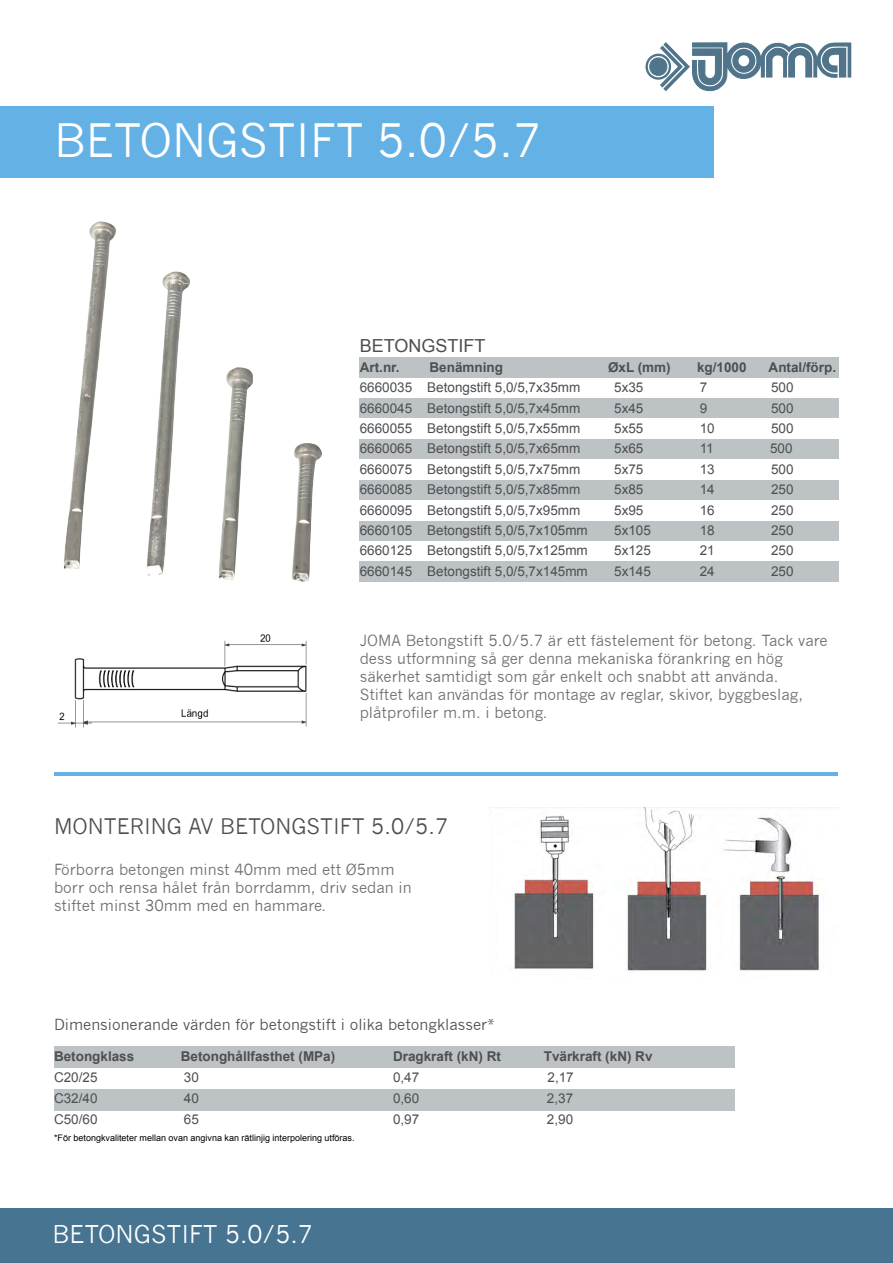
<style>
.page{position:relative;width:893px;height:1263px;background:#fff}
.page>*{position:absolute;margin:0;border:0;box-sizing:border-box;transform-origin:0 0}
.t1{font:45px "News Gothic";color:#fff}
.t2{font:24px "News Gothic";color:#fff}
.t3{font:21px "News Gothic";color:#4d4f53}
.t4{font:18px "Arial";color:#4d4f53}
.t5{font:15px/18px "News Gothic";color:#6c6f70}
.t6{font:15px "News Gothic";color:#4d4f53}
.t7{font:13.5px "Arial";color:#4d4f53}
.t8{font:700 13.5px "Arial";color:#4d4f53}
.t9{font:9px "Arial";color:#000}
</style>
<div class="page">
<div style="left:0;top:106px;width:713px;height:71px;background:#63b1e5"></div>
<hr style="left:54px;top:772px;width:783px;height:3px;background:#63b1e5">
<svg style="left:645px;top:42px;width:206px;height:49px"></svg>
<div style="left:0;top:1209px;width:893px;height:54px;background:#467491"></div>
<div style="left:54px;top:1047px;width:680px;height:21px;background:#bdc2c4"></div>
<div style="left:54px;top:1089px;width:680px;height:21px;background:#bdc2c4"></div>
<div style="left:360px;top:480px;width:479px;height:20px;background:#bdc2c4"></div>
<div style="left:360px;top:398px;width:479px;height:21px;background:#bdc2c4"></div>
<div style="left:360px;top:439px;width:479px;height:20px;background:#bdc2c4"></div>
<div style="left:360px;top:357px;width:479px;height:21px;background:#bdc2c4"></div>
<div style="left:360px;top:521px;width:479px;height:20px;background:#bdc2c4"></div>
<div style="left:360px;top:561px;width:479px;height:21px;background:#bdc2c4"></div>
<img style="left:64px;top:221px;width:258px;height:361px">
<img style="left:57px;top:634px;width:250px;height:94px">
<img style="left:514px;top:808px;width:305px;height:163px">
<h1 class="t1" style="left:54px;top:114px;width:489px">BETONGSTIFT 5.0/5.7</h1>
<h3 class="t4" style="left:360px;top:334px;width:127px">BETONGSTIFT</h3>
<p class="t8" style="left:360px;top:358px;width:41px">Art.nr.</p>
<p class="t8" style="left:429px;top:358px;width:75px">Benämning</p>
<p class="t8" style="left:608px;top:358px;width:64px">ØxL (mm)</p>
<p class="t8" style="left:697px;top:358px;width:51px">kg/1000</p>
<p class="t8" style="left:769px;top:358px;width:69px">Antal/förp.</p>
<p class="t7" style="left:360px;top:378px;width:222px">6660035 Betongstift 5,0/5,7x35mm</p>
<p class="t7" style="left:614px;top:378px;width:31px">5x35</p>
<p class="t7" style="left:700px;top:378px;width:9px">7</p>
<p class="t7" style="left:771px;top:378px;width:24px">500</p>
<p class="t7" style="left:360px;top:399px;width:222px">6660045 Betongstift 5,0/5,7x45mm</p>
<p class="t7" style="left:614px;top:399px;width:31px">5x45</p>
<p class="t7" style="left:700px;top:399px;width:9px">9</p>
<p class="t7" style="left:771px;top:399px;width:24px">500</p>
<p class="t7" style="left:360px;top:419px;width:222px">6660055 Betongstift 5,0/5,7x55mm</p>
<p class="t7" style="left:614px;top:419px;width:31px">5x55</p>
<p class="t7" style="left:700px;top:419px;width:17px">10</p>
<p class="t7" style="left:771px;top:419px;width:24px">500</p>
<p class="t7" style="left:360px;top:440px;width:222px">6660065 Betongstift 5,0/5,7x65mm</p>
<p class="t7" style="left:614px;top:440px;width:31px">5x65</p>
<p class="t7" style="left:700px;top:440px;width:15px">11</p>
<p class="t7" style="left:770px;top:440px;width:24px">500</p>
<p class="t7" style="left:360px;top:460px;width:222px">6660075 Betongstift 5,0/5,7x75mm</p>
<p class="t7" style="left:614px;top:460px;width:31px">5x75</p>
<p class="t7" style="left:700px;top:460px;width:17px">13</p>
<p class="t7" style="left:771px;top:460px;width:24px">500</p>
<p class="t7" style="left:360px;top:481px;width:222px">6660085 Betongstift 5,0/5,7x85mm</p>
<p class="t7" style="left:614px;top:481px;width:31px">5x85</p>
<p class="t7" style="left:700px;top:481px;width:17px">14</p>
<p class="t7" style="left:771px;top:481px;width:24px">250</p>
<p class="t7" style="left:360px;top:501px;width:222px">6660095 Betongstift 5,0/5,7x95mm</p>
<p class="t7" style="left:614px;top:501px;width:31px">5x95</p>
<p class="t7" style="left:700px;top:501px;width:17px">16</p>
<p class="t7" style="left:771px;top:501px;width:24px">250</p>
<p class="t7" style="left:360px;top:542px;width:230px">6660125 Betongstift 5,0/5,7x125mm</p>
<p class="t7" style="left:614px;top:542px;width:38px">5x125</p>
<p class="t7" style="left:700px;top:542px;width:17px">21</p>
<p class="t7" style="left:771px;top:542px;width:24px">250</p>
<p class="t7" style="left:360px;top:562px;width:230px">6660145 Betongstift 5,0/5,7x145mm</p>
<p class="t7" style="left:614px;top:562px;width:38px">5x145</p>
<p class="t7" style="left:700px;top:562px;width:17px">24</p>
<p class="t7" style="left:771px;top:562px;width:24px">250</p>
<p class="t7" style="left:360px;top:521px;width:230px">6660105 Betongstift 5,0/5,7x105mm</p>
<p class="t7" style="left:614px;top:521px;width:38px">5x105</p>
<p class="t7" style="left:700px;top:521px;width:17px">18</p>
<p class="t7" style="left:771px;top:521px;width:24px">250</p>
<p class="t5" style="left:360px;top:631px;width:469px">JOMA Betongstift 5.0/5.7 är ett fästelement för betong. Tack vare dess utformning så ger denna mekaniska förankring en hög säkerhet samtidigt som går enkelt och snabbt att använda.<br>Stiftet kan användas för montage av reglar, skivor, byggbeslag, plåtprofiler m.m. i betong.</p>
<h3 class="t3" style="left:54px;top:814px;width:396px">MONTERING AV BETONGSTIFT 5.0/5.7</h3>
<p class="t5" style="left:54px;top:861px;width:359px">Förborra betongen minst 40mm med ett Ø5mm borr och rensa hålet från borrdamm, driv sedan in stiftet minst 30mm med en hammare.</p>
<p class="t6" style="left:54px;top:1016px;width:442px">Dimensionerande värden för betongstift i olika betongklasser*</p>
<p class="t8" style="left:54px;top:1047px;width:82px">Betongklass</p>
<p class="t8" style="left:181px;top:1047px;width:156px">Betonghållfasthet (MPa)</p>
<p class="t8" style="left:393px;top:1047px;width:109px">Dragkraft (kN) Rt</p>
<p class="t8" style="left:544px;top:1047px;width:110px">Tvärkraft (kN) Rv</p>
<p class="t7" style="left:54px;top:1069px;width:45px">C20/25</p>
<p class="t7" style="left:184px;top:1069px;width:17px">30</p>
<p class="t7" style="left:393px;top:1069px;width:28px">0,47</p>
<p class="t7" style="left:548px;top:1069px;width:28px">2,17</p>
<p class="t7" style="left:54px;top:1090px;width:45px">C32/40</p>
<p class="t7" style="left:184px;top:1090px;width:17px">40</p>
<p class="t7" style="left:393px;top:1090px;width:28px">0,60</p>
<p class="t7" style="left:547px;top:1090px;width:28px">2,37</p>
<p class="t9" style="left:54px;top:1131px;width:302px">*För betongkvaliteter mellan ovan angivna kan rätlinjig interpolering utföras.</p>
<p class="t7" style="left:54px;top:1111px;width:45px">C50/60</p>
<p class="t7" style="left:184px;top:1111px;width:17px">65</p>
<p class="t7" style="left:393px;top:1111px;width:28px">0,97</p>
<p class="t7" style="left:547px;top:1111px;width:28px">2,90</p>
<h2 class="t2" style="left:52px;top:1220px;width:262px">BETONGSTIFT 5.0/5.7</h2>
</div>
